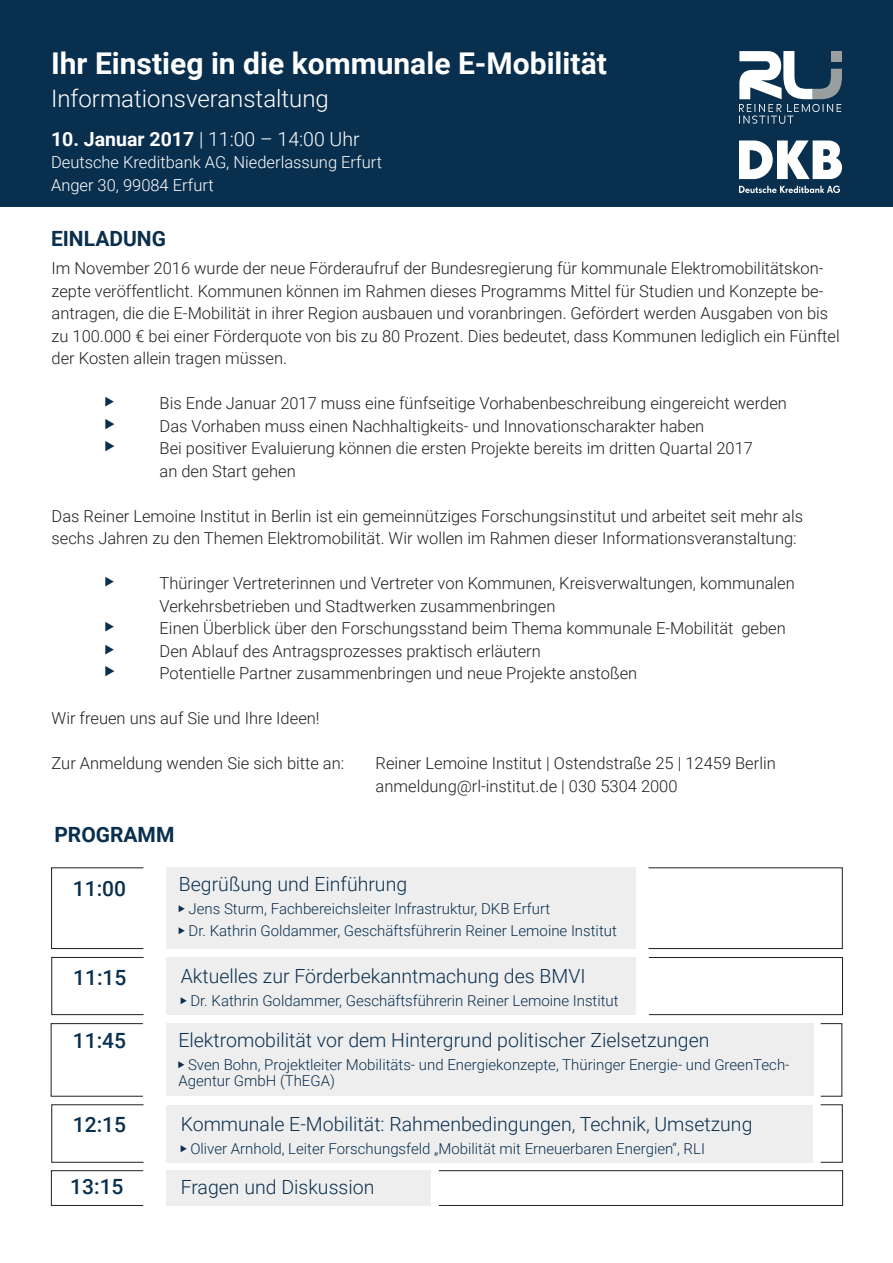
<style>
.page{position:relative;width:893px;height:1263px;background:#fff}
.page>*{position:absolute;margin:0;border:0;box-sizing:border-box;transform-origin:0 0}
.t1{font:700 30px "Roboto";color:#fff}
.t2{font:300 24px "Roboto";color:#fff}
.t3{font:500 21px "Roboto";color:#092f4e}
.t4{font:700 21px "Roboto";color:#092f4e}
.t5{font:300 19.5px "Roboto";color:#092f4e}
.t6{font:300 19.5px "Roboto";color:#fff}
.t7{font:300 16.5px/22.5px "Roboto";color:#231f20}
.t8{font:300 16.5px "Roboto";color:#fff}
.t9{font:300 15px/16.5px "Roboto";color:#092f4e}
.s1{font-weight:700}
</style>
<div class="page">
<div style="left:166px;top:1170px;width:265px;height:36px;background:#eeeeef"></div>
<div style="left:167px;top:957px;width:469px;height:58px;background:#eeeeef"></div>
<div style="left:0;top:0;width:893px;height:206px;background:#092f4e"></div>
<svg style="left:739px;top:51px;width:103px;height:73px"></svg>
<div style="left:166px;top:868px;width:470px;height:81px;background:#eeeeef"></div>
<div style="left:52px;top:957px;width:92px;height:58px;border:1px solid #231f20"></div>
<div style="left:649px;top:957px;width:194px;height:58px;border:1px solid #231f20"></div>
<div style="left:648px;top:868px;width:194px;height:81px;border:1px solid #231f20"></div>
<div style="left:439px;top:1170px;width:404px;height:36px;border:1px solid #231f20"></div>
<div style="left:51px;top:868px;width:93px;height:81px;border:1px solid #231f20"></div>
<div style="left:51px;top:1170px;width:92px;height:36px;border:1px solid #231f20"></div>
<div style="left:167px;top:1104px;width:646px;height:58px;background:#eeeeef"></div>
<div style="left:166px;top:1023px;width:647px;height:73px;background:#eeeeef"></div>
<svg style="left:739px;top:140px;width:103px;height:39px"></svg>
<svg style="left:739px;top:186px;width:101px;height:7px"></svg>
<p class="t1" style="left:51px;top:42px;width:557px">Ihr Einstieg in die kommunale E-Mobilität</p>
<p class="t2" style="left:51px;top:81px;width:279px">Informationsveranstaltung</p>
<p class="t6" style="left:51px;top:125px;width:310px"><span class="s1">10. Januar 2017</span> | 11:00 – 14:00 Uhr</p>
<p class="t8" style="left:51px;top:151px;width:332px">Deutsche Kreditbank AG, Niederlassung Erfurt</p>
<p class="t8" style="left:51px;top:173px;width:164px">Anger 30, 99084 Erfurt</p>
<p class="t4" style="left:51px;top:223px;width:117px">EINLADUNG</p>
<p class="t7" style="left:52px;top:256px;width:790px">Im November 2016 wurde der neue Förderaufruf der Bundesregierung für kommunale Elektromobilitätskon&shy;zepte veröffentlicht. Kommunen können im Rahmen dieses Programms Mittel für Studien und Konzepte be&shy;antragen, die die E-Mobilität in ihrer Region ausbauen und voranbringen. Gefördert werden Ausgaben von bis zu 100.000 € bei einer Förderquote von bis zu 80 Prozent. Dies bedeutet, dass Kommunen lediglich ein Fünftel der Kosten allein tragen müssen.</p>
<p class="t7" style="left:160px;top:391px;width:629px">Bis Ende Januar 2017 muss eine fünfseitige Vorhabenbeschreibung eingereicht werden</p>
<p class="t7" style="left:160px;top:414px;width:546px">Das Vorhaben muss einen Nachhaltigkeits- und Innovationscharakter haben</p>
<p class="t7" style="left:160px;top:436px;width:595px">Bei positiver Evaluierung können die ersten Projekte bereits im dritten Quartal 2017 an den Start gehen</p>
<p class="t7" style="left:52px;top:504px;width:753px">Das Reiner Lemoine Institut in Berlin ist ein gemeinnütziges Forschungsinstitut und arbeitet seit mehr als sechs Jahren zu den Themen Elektromobilität. Wir wollen im Rahmen dieser Informationsveranstaltung:</p>
<p class="t7" style="left:160px;top:571px;width:637px">Thüringer Vertreterinnen und Vertreter von Kommunen, Kreisverwaltungen, kommunalen</p>
<p class="t7" style="left:160px;top:594px;width:397px">Verkehrsbetrieben und Stadtwerken zusammenbringen</p>
<p class="t7" style="left:160px;top:616px;width:628px">Einen Überblick über den Forschungsstand beim Thema kommunale E-Mobilität geben</p>
<p class="t7" style="left:160px;top:639px;width:383px">Den Ablauf des Antragsprozesses praktisch erläutern</p>
<p class="t7" style="left:160px;top:661px;width:479px">Potentielle Partner zusammenbringen und neue Projekte anstoßen</p>
<p class="t7" style="left:52px;top:706px;width:270px">Wir freuen uns auf Sie und Ihre Ideen!</p>
<p class="t7" style="left:52px;top:751px;width:294px">Zur Anmeldung wenden Sie sich bitte an:</p>
<p class="t7" style="left:376px;top:751px;width:402px">Reiner Lemoine Institut | Ostendstraße 25 | 12459 Berlin</p>
<p class="t7" style="left:376px;top:774px;width:303px">anmeldung@rl-institut.de | 030 5304 2000</p>
<p class="t4" style="left:54px;top:820px;width:122px">PROGRAMM</p>
<p class="t3" style="left:73px;top:873px;width:55px">11:00</p>
<p class="t5" style="left:179px;top:871px;width:230px">Begrüßung und Einführung</p>
<p class="t9" style="left:189px;top:900px;width:363px">Jens Sturm, Fachbereichsleiter Infrastruktur, DKB Erfurt</p>
<p class="t9" style="left:189px;top:922px;width:430px">Dr. Kathrin Goldammer, Geschäftsführerin Reiner Lemoine Institut</p>
<p class="t3" style="left:73px;top:962px;width:55px">11:15</p>
<p class="t5" style="left:181px;top:963px;width:406px">Aktuelles zur Förderbekanntmachung des BMVI</p>
<p class="t9" style="left:190px;top:992px;width:430px">Dr. Kathrin Goldammer, Geschäftsführerin Reiner Lemoine Institut</p>
<p class="t3" style="left:73px;top:1026px;width:55px">11:45</p>
<p class="t5" style="left:178px;top:1026px;width:533px">Elektromobilität vor dem Hintergrund politischer Zielsetzungen</p>
<p class="t9" style="left:178px;top:1055px;width:613px;text-indent:10px">Sven Bohn, Projektleiter Mobilitäts- und Energiekonzepte, Thüringer Energie- und GreenTech-<br>Agentur GmbH (ThEGA)</p>
<p class="t3" style="left:73px;top:1110px;width:55px">12:15</p>
<p class="t5" style="left:181px;top:1110px;width:573px">Kommunale E-Mobilität: Rahmenbedingungen, Technik, Umsetzung</p>
<p class="t9" style="left:190px;top:1139px;width:516px">Oliver Arnhold, Leiter Forschungsfeld „Mobilität mit Erneuerbaren Energien“, RLI</p>
<p class="t3" style="left:70px;top:1172px;width:55px">13:15</p>
<p class="t5" style="left:181px;top:1174px;width:195px">Fragen und Diskussion</p>
</div>
